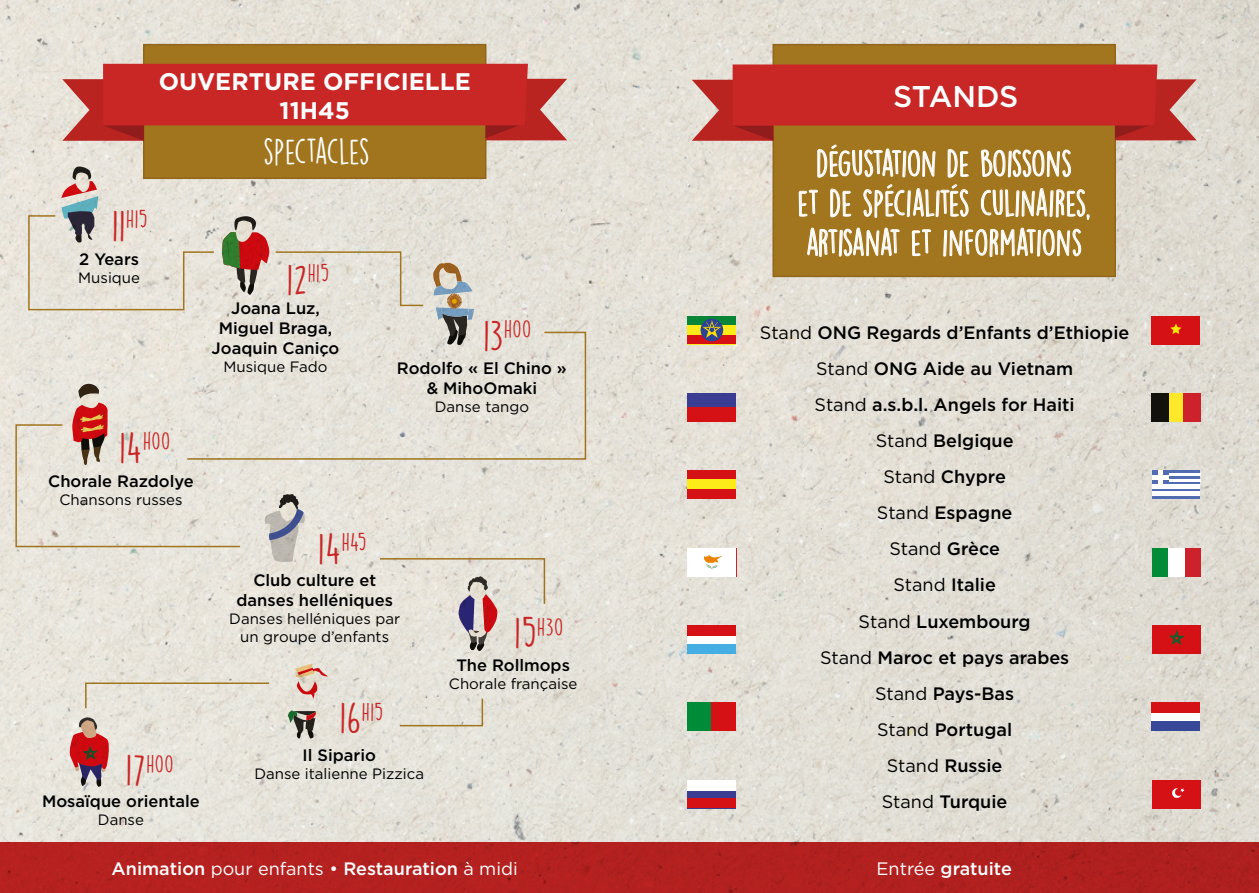
<style>
.page{position:relative;width:1259px;height:893px;background:#fff}
.page>*{position:absolute;margin:0;border:0;box-sizing:border-box;transform-origin:0 0}
.t1{font:33px/39.6px "DK Lemon Yellow Sun";letter-spacing:-.025em;color:#fff;text-align:center}
.t2{font:500 30px "Gotham";letter-spacing:-.01em;color:#fff}
.t3{font:700 24px/28.8px "Gotham";color:#fff;text-align:center}
.t4{font:21.9px "DK Lemon Yellow Sun";letter-spacing:.02em;color:#c92626}
.t5{font:500 18px/36.2px "Gotham";color:#000;text-align:center}
.t6{font:500 18px "Gotham";color:#fff}
.t7{font:500 16.5px/19.8px "Gotham";color:#000;text-align:center}
.t8{font:15px/18px "Gotham";color:#000;text-align:center}
.s1{font-size:37.5px}
.s2{font-weight:400}
</style>
<div class="page">
<img style="left:0;top:0;width:1259px;height:842px">
<div style="left:0;top:842px;width:1259px;height:51px;background:#b2211f"></div>
<div style="left:143px;top:44px;width:343px;height:135px;background:#a1751e;border:2px solid #91661c"></div>
<svg style="left:62px;top:64px;width:505px;height:77px;background:#c33f32"></svg>
<div style="left:772px;top:44px;width:344px;height:233px;background:#a2761e;border:2px solid #91661c"></div>
<svg style="left:431px;top:262px;width:46px;height:69px;background:#b5b2a9"></svg>
<div style="left:451px;top:298px;width:6px;height:7px;border:1px solid #b86918;border-radius:50%"></div>
<svg style="left:284px;top:664px;width:45px;height:75px;background:#ccbcb0"></svg>
<svg style="left:68px;top:716px;width:41px;height:71px;background:#bf7575"></svg>
<svg style="left:263px;top:494px;width:42px;height:77px;background:#bfbdbb"></svg>
<svg style="left:692px;top:64px;width:504px;height:206px"></svg>
<svg style="left:27px;top:166px;width:188px;height:145px;background:#dcd5c9"></svg>
<svg style="left:222px;top:216px;width:203px;height:91px;background:#d9cec3"></svg>
<svg style="left:186px;top:331px;width:401px;height:129px;background:#e3dfd5"></svg>
<svg style="left:15px;top:383px;width:226px;height:165px;background:#e2d9ce"></svg>
<svg style="left:378px;top:557px;width:168px;height:95px;background:#dbd2ca"></svg>
<svg style="left:398px;top:697px;width:86px;height:30px;background:#e0dbcd"></svg>
<svg style="left:84px;top:682px;width:187px;height:28px;background:#e2ddd0"></svg>
<div style="left:1151px;top:316px;width:49px;height:28px;background:#d61116"></div>
<svg style="left:1170px;top:324px;width:11px;height:10px"></svg>
<svg style="left:687px;top:324px;width:49px;height:12px"></svg>
<div style="left:687px;top:336px;width:49px;height:8px;background:#d61116"></div>
<div style="left:687px;top:316px;width:49px;height:8px;background:#088537"></div>
<div style="left:700px;top:319px;width:23px;height:22px;background:#2c4295;border-radius:50%"></div>
<svg style="left:702px;top:320px;width:19px;height:18px"></svg>
<div style="left:687px;top:393px;width:49px;height:29px;background:#3a3d91"></div>
<div style="left:687px;top:407px;width:49px;height:15px;background:#d61116"></div>
<div style="left:1151px;top:393px;width:49px;height:29px;background:#ffe72a"></div>
<div style="left:1151px;top:393px;width:17px;height:29px;background:#12110c"></div>
<div style="left:1182px;top:393px;width:18px;height:29px;background:#cd212c"></div>
<div style="left:687px;top:471px;width:49px;height:28px;background:#fcea19"></div>
<div style="left:687px;top:471px;width:49px;height:8px;background:#d61116"></div>
<div style="left:687px;top:489px;width:49px;height:10px;background:#d61116"></div>
<svg style="left:1152px;top:479px;width:48px;height:10px"></svg>
<svg style="left:1152px;top:471px;width:48px;height:8px"></svg>
<svg style="left:1152px;top:489px;width:48px;height:10px"></svg>
<hr style="left:1169px;top:473px;width:31px;height:2px;background:#fff">
<hr style="left:1169px;top:480px;width:31px;height:2px;background:#fff">
<hr style="left:1152px;top:484px;width:48px;height:4px;background:#fff">
<hr style="left:1152px;top:492px;width:48px;height:4px;background:#fff">
<div style="left:687px;top:548px;width:49px;height:28px;background:#fff"></div>
<svg style="left:704px;top:555px;width:18px;height:14px"></svg>
<div style="left:1152px;top:548px;width:48px;height:28px;background:#fff"></div>
<div style="left:1152px;top:548px;width:16px;height:28px;background:#008b39"></div>
<div style="left:1185px;top:548px;width:15px;height:28px;background:#cd212c"></div>
<div style="left:687px;top:625px;width:49px;height:28px;background:#fff"></div>
<div style="left:687px;top:625px;width:49px;height:10px;background:#d61116"></div>
<div style="left:687px;top:644px;width:49px;height:9px;background:#45afe4"></div>
<div style="left:1151px;top:703px;width:49px;height:28px;background:#fff"></div>
<div style="left:1151px;top:703px;width:49px;height:10px;background:#d61116"></div>
<div style="left:1151px;top:721px;width:49px;height:10px;background:#384898"></div>
<div style="left:687px;top:703px;width:49px;height:28px;background:#d61116"></div>
<div style="left:687px;top:703px;width:24px;height:28px;background:#008b39"></div>
<div style="left:1152px;top:625px;width:49px;height:28px;background:#d61116"></div>
<svg style="left:1169px;top:630px;width:15px;height:15px"></svg>
<svg style="left:687px;top:790px;width:49px;height:9px"></svg>
<div style="left:687px;top:780px;width:49px;height:10px;background:#fff"></div>
<div style="left:687px;top:799px;width:49px;height:9px;background:#d61116"></div>
<div style="left:1152px;top:780px;width:49px;height:28px;background:#d61116"></div>
<svg style="left:1172px;top:788px;width:12px;height:10px"></svg>
<hr style="left:1152px;top:475px;width:16px;height:4px;background:#fff">
<div style="left:1158px;top:471px;width:5px;height:13px;background:#fff"></div>
<h3 class="t3" style="left:159px;top:67px;width:313px">OUVERTURE OFFICIELLE<br>11H45</h3>
<h1 class="t1" style="left:263px;top:132px;width:108px">SPECTACLES</h1>
<p class="t4" style="left:112px;top:206px;width:37px"><span class="s1">11</span>H15</p>
<p class="t7" style="left:79px;top:249px;width:61px">2 Years</p>
<p class="t8" style="left:78px;top:269px;width:63px">Musique</p>
<p class="t4" style="left:119px;top:428px;width:52px"><span class="s1">14</span>H00</p>
<p class="t7" style="left:48px;top:471px;width:147px">Chorale Razdolye</p>
<p class="t8" style="left:59px;top:490px;width:125px">Chansons russes</p>
<p class="t4" style="left:126px;top:751px;width:49px"><span class="s1">17</span>H00</p>
<p class="t7" style="left:42px;top:791px;width:159px">Mosaïque orientale</p>
<p class="t8" style="left:98px;top:811px;width:48px">Danse</p>
<p class="t4" style="left:287px;top:260px;width:44px"><span class="s1">12</span>H15</p>
<p class="t7" style="left:212px;top:298px;width:129px">Joana Luz,<br>Miguel Braga,<br>Joaquin Caniço</p>
<p class="t8" style="left:223px;top:357px;width:106px">Musique Fado</p>
<p class="t4" style="left:483px;top:316px;width:49px"><span class="s1">13</span>H00</p>
<p class="t7" style="left:397px;top:358px;width:171px">Rodolfo « El Chino » &amp; MihoOmaki</p>
<p class="t8" style="left:435px;top:397px;width:96px">Danse tango</p>
<p class="t4" style="left:318px;top:529px;width:50px"><span class="s1">14</span>H45</p>
<p class="t7" style="left:236px;top:570px;width:158px">Club culture et danses helléniques</p>
<p class="t8" style="left:229px;top:609px;width:172px">Danses helléniques par un groupe d’enfants</p>
<p class="t4" style="left:340px;top:698px;width:45px"><span class="s1">16</span>H15</p>
<p class="t7" style="left:302px;top:745px;width:75px">Il Sipario</p>
<p class="t8" style="left:254px;top:764px;width:171px">Danse italienne Pizzica</p>
<p class="t4" style="left:514px;top:613px;width:50px"><span class="s1">15</span>H30</p>
<p class="t7" style="left:456px;top:655px;width:115px">The Rollmops</p>
<p class="t8" style="left:449px;top:674px;width:130px">Chorale française</p>
<h2 class="t2" style="left:893px;top:77px;width:127px">STANDS</h2>
<h1 class="t1" style="left:797px;top:144px;width:295px">DÉGUSTATION DE BOISSONS<br>ET DE SPÉCIALITÉS CULINAIRES,<br>ARTISANAT ET INFORMATIONS</h1>
<p class="t5" style="left:760px;top:314px;width:371px"><span class="s2">Stand</span> ONG Regards d’Enfants d’Ethiopie<br><span class="s2">Stand</span> ONG Aide au Vietnam<br><span class="s2">Stand</span> a.s.b.l. Angels for Haiti<br><span class="s2">Stand</span> Belgique<br><span class="s2">Stand</span> Chypre<br><span class="s2">Stand</span> Espagne<br><span class="s2">Stand</span> Grèce<br><span class="s2">Stand</span> Italie<br><span class="s2">Stand</span> Luxembourg<br><span class="s2">Stand</span> Maroc et pays arabes<br><span class="s2">Stand</span> Pays-Bas<br><span class="s2">Stand</span> Portugal<br><span class="s2">Stand</span> Russie<br><span class="s2">Stand</span> Turquie</p>
<p class="t6" style="left:112px;top:856px;width:408px">Animation <span class="s2">pour enfants •</span> Restauration <span class="s2">à midi</span></p>
<p class="t6" style="left:876px;top:856px;width:137px"><span class="s2">Entrée</span> gratuite</p>
</div>
